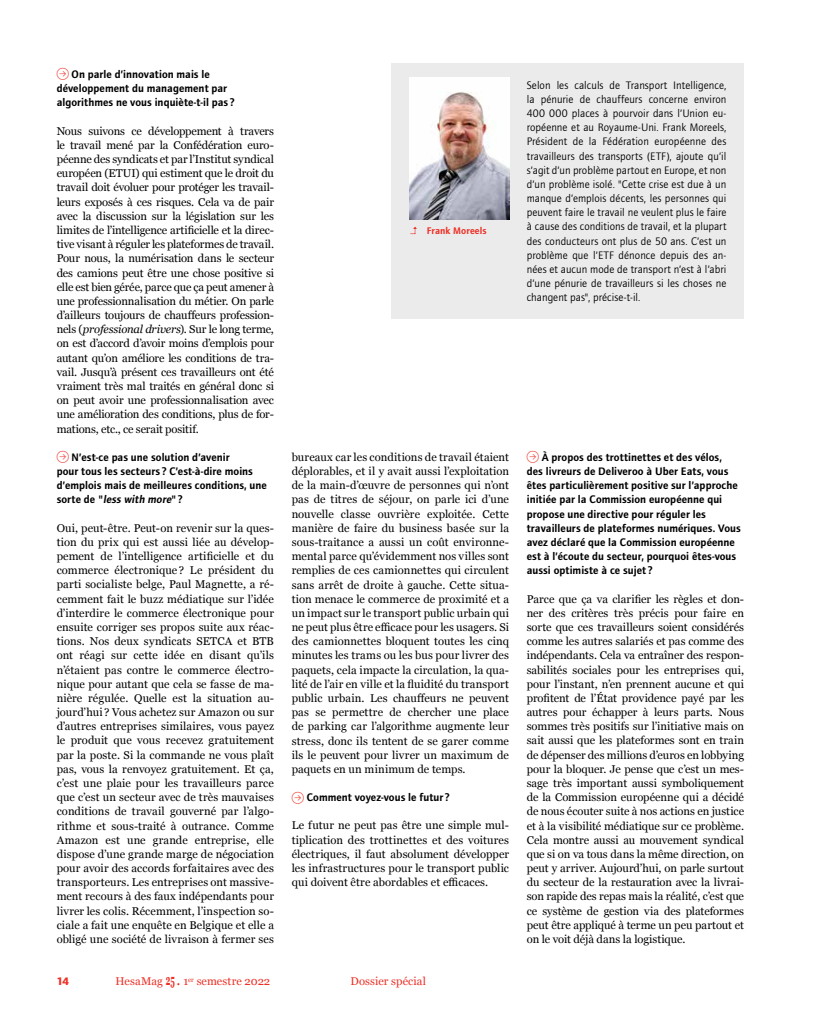
<style>
.page{position:relative;width:815px;height:1028px;background:#fff}
.page>*{position:absolute;margin:0;border:0;box-sizing:border-box;transform-origin:0 0}
.t1{font:11.25px/14.1px "Georgia";color:#000;text-align:justify}
.t2{font:11.25px/14.1px "etui Foundry Journal book";letter-spacing:.005em;color:#000;text-align:justify}
.t3{font:11.25px/14.1px "etui Foundry Journal Demi";letter-spacing:.005em;color:#000}
.t4{font:11.25px "Georgia";letter-spacing:.01em;color:#ee2e24}
.t5{font:11.25px "etui Foundry Journal bold";color:#ee2e24}
.t6{font:10px "etui Foundry Journal Demi";letter-spacing:.01em;color:#ee2e24}
.t7{font:6.5px "Georgia";color:#ee2e24}
.s1{font-family:"Inter";font-weight:300;font-size:8.75px;color:#ee2e24}
.s2{font-style:italic}
.s3{font-weight:700;font-size:14.88px}
.s4{font-size:15px}
</style>
<div class="page">
<div style="left:392px;top:64px;width:352px;height:255px;background:#ebebec"></div>
<img style="left:409px;top:78px;width:100px;height:142px">
<svg style="left:410px;top:227px;width:7px;height:7px"></svg>
<p class="t3" style="left:57px;top:67px;width:179px"><span class="s1">→⃝</span> On parle d’innovation mais le développement du management par algorithmes ne vous inquiète-t-il pas ?</p>
<p class="t1" style="left:57px;top:123px;width:219px">Nous suivons ce développement à travers le travail mené par la Confédération euro&shy;péenne des syndicats et par l’Institut syndical européen (ETUI) qui estiment que le droit du travail doit évoluer pour protéger les travail&shy;leurs exposés à ces risques. Cela va de pair avec la discussion sur la législation sur les limites de l’intelligence artificielle et la direc&shy;tive visant à réguler les plateformes de travail.<br>Pour nous, la numérisation dans le secteur des camions peut être une chose positive si elle est bien gérée, parce que ça peut amener à une professionnalisation du métier. On parle d’ailleurs toujours de chauffeurs profession&shy;nels (<span class="s2">professional drivers</span>). Sur le long terme, on est d’accord d’avoir moins d’emplois pour autant qu’on améliore les conditions de tra&shy;vail. Jusqu’à présent ces travailleurs ont été vraiment très mal traités en général donc si on peut avoir une professionnalisation avec une amélioration des conditions, plus de for&shy;mations, etc., ce serait positif.</p>
<p class="t3" style="left:57px;top:450px;width:212px"><span class="s1">→⃝</span> N’est-ce pas une solution d’avenir<br>pour tous les secteurs ? C’est-à-dire moins d’emplois mais de meilleures conditions, une s o rte d e "<span class="s2">less with more</span>" ?</p>
<p class="t1" style="left:57px;top:520px;width:219px">Oui, peut-être. Peut-on revenir sur la ques&shy;tion du prix qui est aussi liée au dévelop&shy;pement de l’intelligence artificielle et du commerce électronique ? Le président du parti socialiste belge, Paul Magnette, a ré&shy;cemment fait le buzz médiatique sur l’idée d’interdire le commerce électronique pour ensuite corriger ses propos suite aux réac&shy;tions. Nos deux syndicats SETCA et BTB ont réagi sur cette idée en disant qu’ils n’étaient pas contre le commerce électro&shy;nique pour autant que cela se fasse de ma&shy;nière régulée. Quelle est la situation au&shy;jourd’hui ? Vous achetez sur Amazon ou sur d’autres entreprises similaires, vous payez le produit que vous recevez gratuitement par la poste. Si la commande ne vous plaît pas, vous la renvoyez gratuitement. Et ça, c’est une plaie pour les travailleurs parce que c’est un secteur avec de très mauvaises conditions de travail gouverné par l’algo&shy;rithme et sous-traité à outrance. Comme Amazon est une grande entreprise, elle dispose d’une grande marge de négociation pour avoir des accords forfaitaires avec des transporteurs. Les entreprises ont massive&shy;ment recours à des faux indépendants pour livrer les colis. Récemment, l’inspection so&shy;ciale a fait une enquête en Belgique et elle a obligé une société de livraison à fermer ses</p>
<p class="t6" style="left:427px;top:225px;width:61px">Frank Moreels</p>
<p class="t1" style="left:292px;top:449px;width:219px">bureaux car les conditions de travail étaient déplorables, et il y avait aussi l’exploitation de la main-d’œuvre de personnes qui n’ont pas de titres de séjour, on parle ici d’une nouvelle classe ouvrière exploitée. Cette manière de faire du business basée sur la sous-traitance a aussi un coût environne&shy;mental parce qu’évidemment nos villes sont remplies de ces camionnettes qui circulent sans arrêt de droite à gauche. Cette situa&shy;tion menace le commerce de proximité et a un impact sur le transport public urbain qui ne peut plus être efficace pour les usagers. Si des camionnettes bloquent toutes les cinq minutes les trams ou les bus pour livrer des paquets, cela impacte la circulation, la qua&shy;lité de l’air en ville et la fluidité du transport public urbain. Les chauffeurs ne peuvent pas se permettre de chercher une place de parking car l’algorithme augmente leur stress, donc ils tentent de se garer comme ils le peuvent pour livrer un maximum de paquets en un minimum de temps.</p>
<p class="t3" style="left:292px;top:790px;width:159px"><span class="s1">→⃝</span> Comment voyez-vous le futur ?</p>
<p class="t1" style="left:292px;top:818px;width:219px">Le futur ne peut pas être une simple mul&shy;tiplication des trottinettes et des voitures électriques, il faut absolument développer les infrastructures pour le transport public qui doivent être abordables et efficaces.</p>
<p class="t4" style="left:115px;top:973px;width:74px">HesaMag <span class="s3">25</span> <span class="s4">.</span> 1</p>
<p class="t4" style="left:350px;top:973px;width:77px">Dossier spécial</p>
<p class="t5" style="left:57px;top:975px;width:14px">14</p>
<p class="t4" style="left:197px;top:973px;width:75px">semestre 2022</p>
<p class="t7" style="left:188px;top:974px;width:7px">er</p>
<p class="t2" style="left:527px;top:78px;width:201px">Selon les calculs de Transport Intelligence, la pénurie de chauffeurs concerne environ 400 000 places à pourvoir dans l’Union eu&shy;ropéenne et au Royaume-Uni. Frank Moreels, Président de la Fédération européenne des travailleurs des transports (ETF), ajoute qu’il s’agit d’un problème partout en Europe, et non d’un problème isolé. "Cette crise est due à un manque d’emplois décents, les personnes qui peuvent faire le travail ne veulent plus le faire à cause des conditions de travail, et la plupart des conducteurs ont plus de 50 ans. C’est un problème que l’ETF dénonce depuis des an&shy;nées et aucun mode de transport n’est à l’abri d’une pénurie de travailleurs si les choses ne changent pas", précise-t-il.</p>
<p class="t3" style="left:527px;top:450px;width:216px"><span class="s1">→⃝</span> À propos des trottinettes et des vélos, des livreurs de Deliveroo à Uber Eats, vous êtes particulièrement positive sur l’approche initiée par la Commission européenne qui propose une directive pour réguler les travailleurs de plateformes numériques. Vous avez déclaré que la Commission européenne est à l’écoute du secteur, pourquoi êtes-vous aussi optimiste à ce sujet ?</p>
<p class="t1" style="left:527px;top:591px;width:219px">Parce que ça va clarifier les règles et don&shy;ner des critères très précis pour faire en sorte que ces travailleurs soient considérés comme les autres salariés et pas comme des indépendants. Cela va entraîner des respon&shy;sabilités sociales pour les entreprises qui, pour l’instant, n’en prennent aucune et qui profitent de l’État providence payé par les autres pour échapper à leurs parts. Nous sommes très positifs sur l’initiative mais on sait aussi que les plateformes sont en train de dépenser des millions d’euros en lobbying pour la bloquer. Je pense que c’est un mes&shy;sage très important aussi symboliquement de la Commission européenne qui a décidé de nous écouter suite à nos actions en justice et à la visibilité médiatique sur ce problème.<br>Cela montre aussi au mouvement syndical que si on va tous dans la même direction, on peut y arriver. Aujourd’hui, on parle surtout du secteur de la restauration avec la livrai&shy;son rapide des repas mais la réalité, c’est que ce système de gestion via des plateformes peut être appliqué à terme un peu partout et on le voit déjà dans la logistique.</p>
</div>
